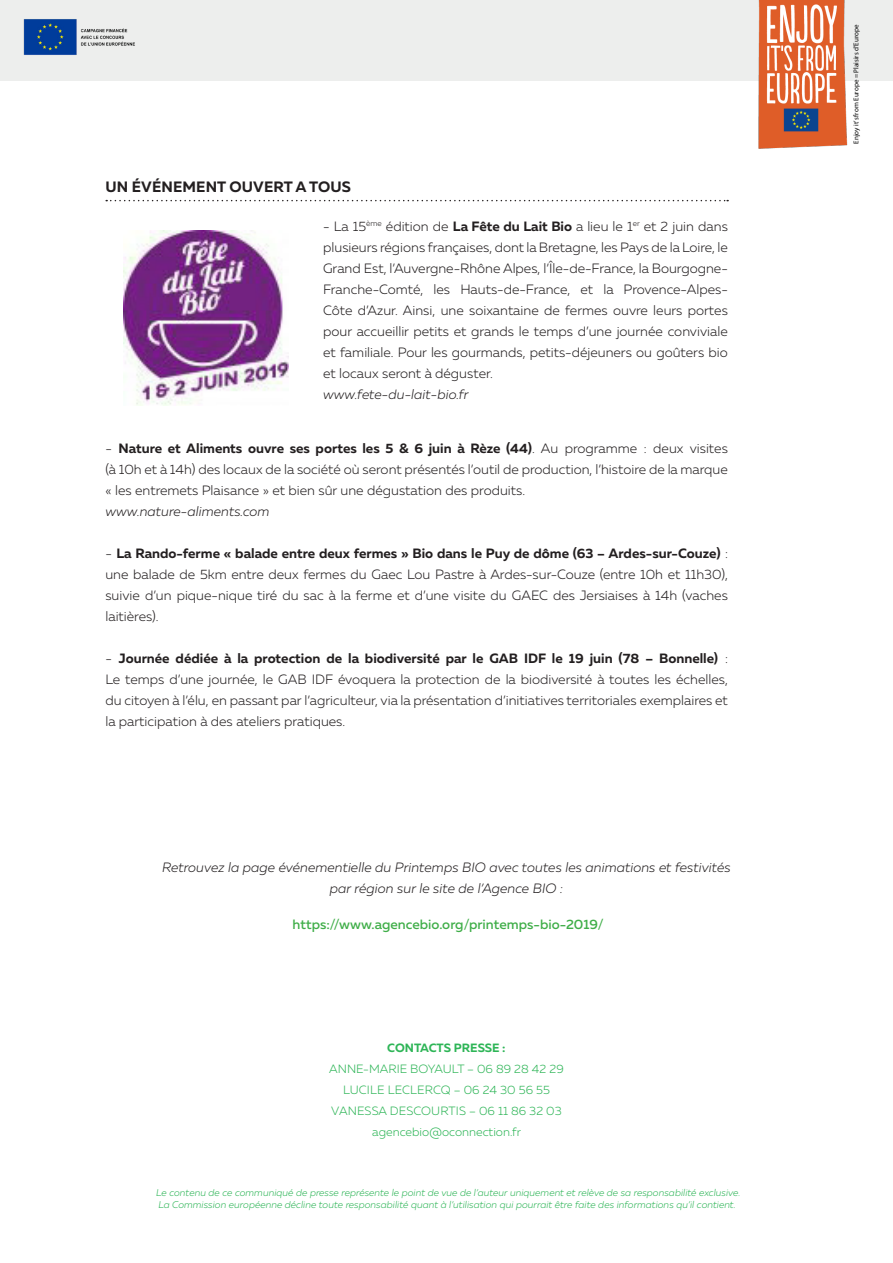
<style>
.page{position:relative;width:893px;height:1263px;background:#fff}
.page>*{position:absolute;margin:0;border:0;box-sizing:border-box;transform-origin:0 0}
.t1{font:700 15px "Muller";letter-spacing:.01em;color:#231f20}
.t2{font:300 13.5px/21px "Muller";color:#231f20;text-align:justify}
.t3{font:italic 300 13.5px/21px "Muller";color:#231f20;text-align:center}
.t4{font:500 13.5px "Muller";color:#40ae49}
.t5{font:300 12px "Muller";color:#2eb557}
.t6{font:700 12px "Muller";color:#2eb557}
.t7{font:italic 300 9.75px "Muller";color:#2eb557}
.t8{font:7.05px "Myriad Pro";color:#000001}
.s1{font-weight:700}
</style>
<div class="page">
<div style="left:0;top:0;width:893px;height:81px;background:#edeeed"></div>
<img style="left:758px;top:0;width:90px;height:149px">
<img style="left:23px;top:19px;width:112px;height:36px">
<svg style="left:106px;top:200px;width:622px;height:1px"></svg>
<img style="left:124px;top:230px;width:164px;height:175px">
<p class="t1" style="left:105px;top:178px;width:247px">UN ÉVÉNEMENT OUVERT A TOUS</p>
<p class="t2" style="left:323px;top:215px;width:406px">- La 15<sup>ème</sup> édition de <span class="s1">La Fête du Lait Bio</span> a lieu le 1<sup>er</sup> et 2 juin dans plusieurs régions françaises, dont la Bretagne, les Pays de la Loire, le Grand Est, l’Auvergne-Rhône Alpes, l’Île-de-France, la Bourgogne-Franche-Comté, les Hauts-de-France, et la Provence-Alpes-Côte d’Azur. Ainsi, une soixantaine de fermes ouvre leurs portes pour accueillir petits et grands le temps d’une journée conviviale et familiale. Pour les gourmands, petits-déjeuners ou goûters bio et locaux seront à déguster.</p>
<p class="t3" style="left:323px;top:383px;width:147px">www.fete-du-lait-bio.fr</p>
<p class="t2" style="left:105px;top:438px;width:624px">- <span class="s1">Nature et Aliments ouvre ses portes les 5 &amp; 6 juin à Rèze (44)</span>. Au programme : deux visites (à 10h et à 14h) des locaux de la société où seront présentés l’outil de production, l’histoire de la marque « les entremets Plaisance » et bien sûr une dégustation des produits.</p>
<p class="t3" style="left:105px;top:501px;width:166px">www.nature-aliments.com</p>
<p class="t2" style="left:105px;top:543px;width:624px">- <span class="s1">La Rando-ferme « balade entre deux fermes » Bio dans le Puy de dôme (63 – Ardes-sur-Couze)</span> : une balade de 5km entre deux fermes du Gaec Lou Pastre à Ardes-sur-Couze (entre 10h et 11h30), suivie d’un pique-nique tiré du sac à la ferme et d’une visite du GAEC des Jersiaises à 14h (vaches laitières).</p>
<p class="t2" style="left:105px;top:648px;width:624px">- <span class="s1">Journée dédiée à la protection de la biodiversité par le GAB IDF le 19 juin (78 – Bonnelle)</span> :<br>Le temps d’une journée, le GAB IDF évoquera la protection de la biodiversité à toutes les échelles, du citoyen à l’élu, en passant par l’agriculteur, via la présentation d’initiatives territoriales exemplaires et la participation à des ateliers pratiques.</p>
<p class="t3" style="left:162px;top:856px;width:570px">Retrouvez la page événementielle du Printemps BIO avec toutes les animations et festivités par région sur le site de l’Agence BIO :</p>
<p class="t4" style="left:293px;top:916px;width:313px">https://www.agencebio.org/printemps-bio-2019/</p>
<p class="t6" style="left:387px;top:1041px;width:120px">CONTACTS PRESSE :</p>
<p class="t5" style="left:329px;top:1062px;width:236px">ANNE-MARIE BOYAULT – 06 89 28 42 29</p>
<p class="t5" style="left:343px;top:1083px;width:208px">LUCILE LECLERCQ – 06 24 30 56 55</p>
<p class="t5" style="left:331px;top:1104px;width:232px">VANESSA DESCOURTIS – 06 11 86 32 03</p>
<p class="t5" style="left:372px;top:1125px;width:150px">agencebio@oconnection.fr</p>
<p class="t7" style="left:156px;top:1187px;width:586px">Le contenu de ce communiqué de presse représente le point de vue de l’auteur uniquement et relève de sa responsabilité exclusive.</p>
<p class="t7" style="left:158px;top:1198px;width:579px">La Commission européenne décline toute responsabilité quant à l’utilisation qui pourrait être faite des informations qu’il contient.</p>
<p class="t8" style="left:852px;top:144px;width:121px;rotate:-90deg">Enjoy it’s from Europe = Plaisirs d’Europe</p>
</div>
